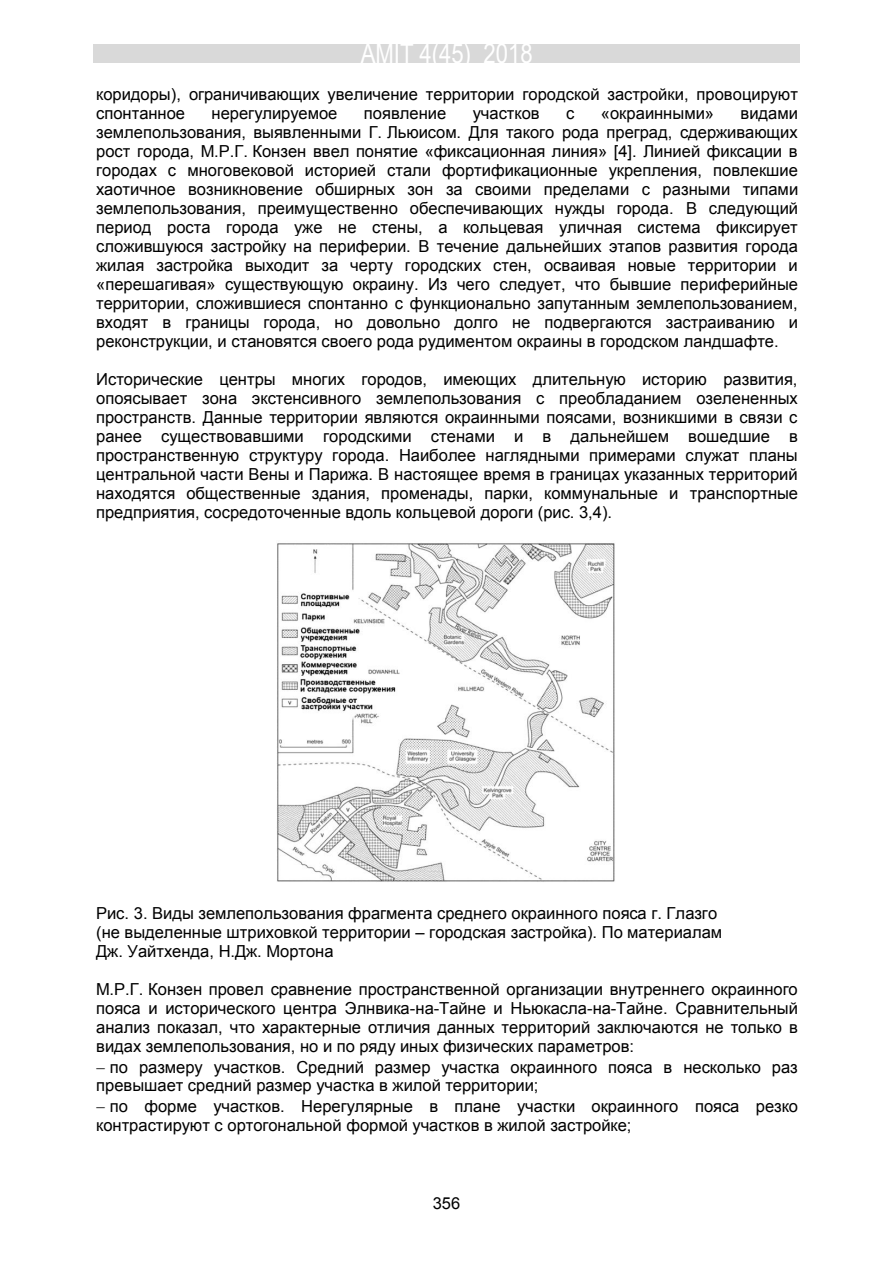
<style>
.page{position:relative;width:893px;height:1263px;background:#fff}
.page>*{position:absolute;margin:0;border:0;box-sizing:border-box;transform-origin:0 0}
.t1{font:27px "Arial Narrow";color:#fff}
.t2{font:16.5px/19px "Arial";color:#000}
.t3{font:16.5px "Arial";color:#000}
.s1{font-style:inherit}
</style>
<div class="page">
<div style="left:93px;top:44px;width:707px;height:19px;background:#d9d9d9"></div>
<img style="left:277px;top:543px;width:338px;height:339px">
<h1 class="t1" style="left:361px;top:34px;width:173px">AMIT 4(45) 2018</h1>
<p class="t2" style="left:96px;top:85px;width:703px">коридоры), ограничивающих увеличение территории городской застройки, провоцируют спонтанное</p>
<p class="t2" style="left:96px;top:104px;width:704px;text-align:justify;text-indent:644px">видами землепользования, выявленными Г. Льюисом. Для такого рода преград, сдерживающих рост города, М.Р.Г. Конзен ввел понятие «фиксационная линия» [4]. Линией фиксации в городах с многовековой историей стали фортификационные укрепления, повлекшие хаотичное возникновение обширных зон за своими пределами с разными типами землепользования, преимущественно обеспечивающих нужды города. В следующий период роста города уже не стены, а кольцевая уличная система фиксирует сложившуюся застройку на периферии. В течение дальнейших этапов развития города жилая застройка выходит за черту городских стен, осваивая новые территории и «перешагивая» существующую окраину. Из чего следует, что бывшие периферийные территории, сложившиеся спонтанно с функционально запутанным землепользованием, входят в границы города, но довольно долго не подвергаются застраиванию и реконструкции, и становятся своего рода рудиментом окраины в городском ландшафте.</p>
<p class="t2" style="left:96px;top:370px;width:703px;text-align:justify">Исторические центры многих городов, имеющих длительную историю развития, опоясывает зона экстенсивного землепользования с преобладанием озелененных пространств. Данные территории являются окраинными поясами, возникшими в связи с ранее существовавшими городскими стенами и в дальнейшем вошедшие в пространственную структуру города. Наиболее наглядными примерами служат планы центральной части Вены и Парижа. В настоящее время в границах указанных территорий находятся общественные здания, променады, парки, коммунальные и транспортные предприятия, сосредоточенные вдоль кольцевой дороги (рис. 3,4).</p>
<p class="t2" style="left:212px;top:104px;width:127px">нерегулируемое</p>
<p class="t2" style="left:364px;top:104px;width:84px">появление</p>
<p class="t2" style="left:473px;top:104px;width:68px">участков</p>
<p class="t2" style="left:566px;top:104px;width:10px">с</p>
<p class="t2" style="left:601px;top:104px;width:115px">«окраинными»</p>
<p class="t2" style="left:96px;top:904px;width:628px">Рис. 3. Виды землепользования фрагмента среднего окраинного пояса г. Глазго (не выделенные штриховкой территории – городская застройка). По материалам<br>Дж. Уайтхенда, Н.Дж. Мортона</p>
<p class="t2" style="left:96px;top:980px;width:703px;text-align:justify">М.Р.Г. Конзен провел сравнение пространственной организации внутреннего окраинного пояса и исторического центра Элнвика<span class="s1">-</span>на<span class="s1">-</span>Тайне и Ньюкасла<span class="s1">-</span>на<span class="s1">-</span>Тайне. Сравнительный анализ показал, что характерные отличия данных территорий заключаются не только в видах землепользования, но и по ряду иных физических параметров:</p>
<p class="t2" style="left:96px;top:1057px;width:703px;text-indent:14px">по размеру участков. Средний размер участка окраинного пояса в несколько раз превышает средний размер участка в жилой территории;</p>
<p class="t2" style="left:96px;top:1096px;width:703px;text-indent:14px">по форме участков. Нерегулярные в плане участки окраинного пояса резко контрастируют с ортогональной формой участков в жилой застройке;</p>
<p class="t3" style="left:433px;top:1192px;width:29px">356</p>
</div>
